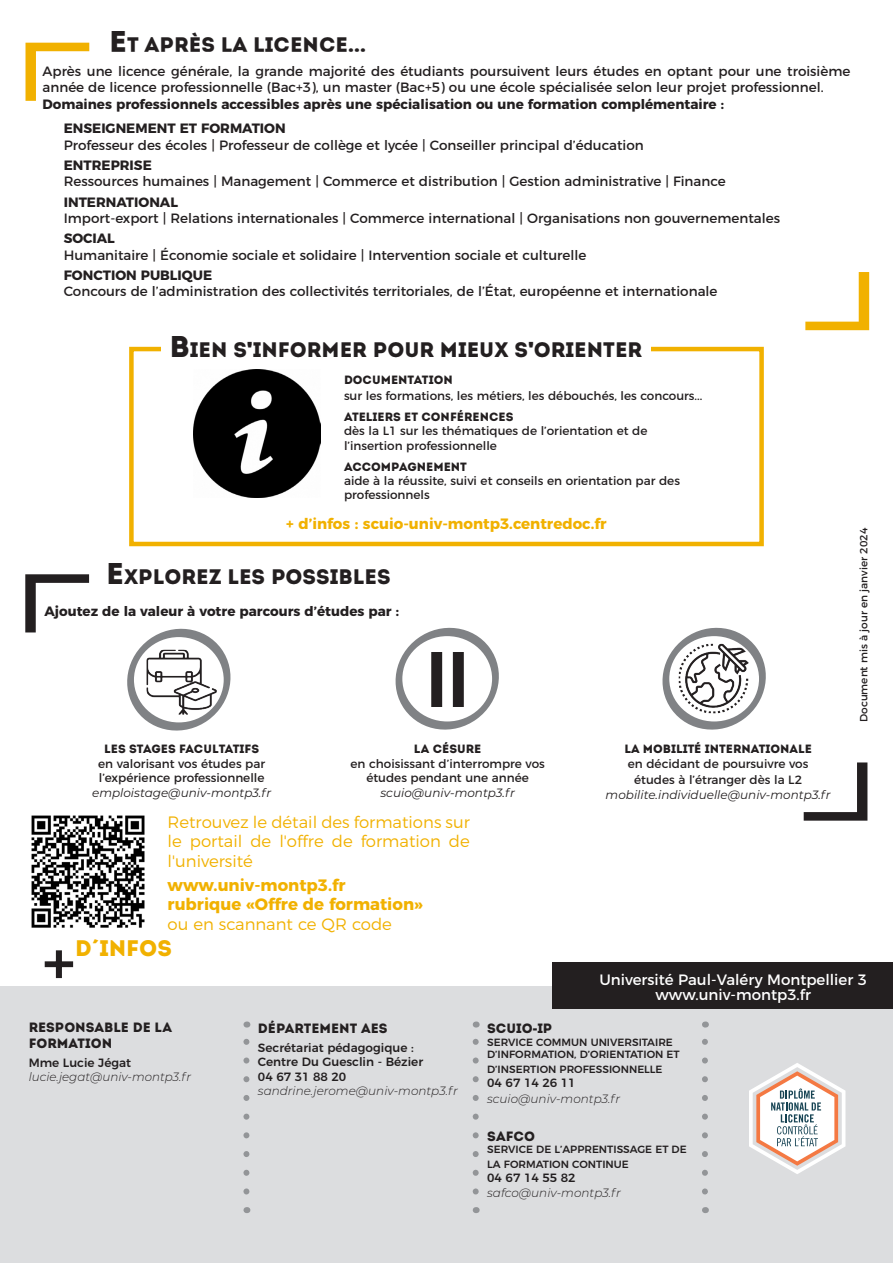
<style>
.page{position:relative;width:893px;height:1263px;background:#fff}
.page>*{position:absolute;margin:0;border:0;box-sizing:border-box;transform-origin:0 0}
.t1{font:22.5px "Intro";color:#f1b100}
.t2{font:21px "Intro";color:#231f20}
.t3{font:300 16.5px/19.5px "Montserrat";color:#f1b100;text-align:justify}
.t4{font:700 16.5px/19.5px "Montserrat";color:#f1b100}
.t5{font:15px "Montserrat";color:#fff}
.t6{font:700 15px "Montserrat";color:#f1b100}
.t7{font:13.5px/16.2px "Montserrat";color:#231f20}
.t8{font:700 13.5px "Montserrat";color:#231f20}
.t9{font:13.5px/16.2px "Intro";color:#231f20}
.t10{font:12px/14.4px "Montserrat";color:#231f20}
.t11{font:12px "Intro";color:#231f20}
.t12{font:italic 300 12px "Montserrat";color:#231f20}
.t13{font:500 12px "Montserrat";color:#231f20}
.t14{font:italic 12px "Montserrat";color:#231f20}
.t15{font:500 10.5px/14.4px "Montserrat";color:#231f20}
.t16{font:10.5px "Montserrat";color:#231f20}
.s1{font-size:30px}
.s2{font-family:"Arial";font-weight:900}
.s3{font-weight:300}
</style>
<div class="page">
<div style="left:0;top:986px;width:893px;height:277px;background:#dcdddf"></div>
<div style="left:552px;top:962px;width:341px;height:46px;background:#231f20"></div>
<svg style="left:26px;top:43px;width:63px;height:58px"></svg>
<img style="left:193px;top:370px;width:128px;height:127px">
<div style="left:129px;top:347px;width:635px;height:199px;border:4px solid #f1b100"></div>
<div style="left:161px;top:335px;width:490px;height:22px;background:#fff"></div>
<svg style="left:804px;top:762px;width:63px;height:59px"></svg>
<svg style="left:25px;top:574px;width:64px;height:58px"></svg>
<svg style="left:127px;top:628px;width:104px;height:103px"></svg>
<div style="left:134px;top:637px;width:90px;height:85px;background:#fff;border-radius:50%"></div>
<img style="left:147px;top:650px;width:70px;height:65px">
<svg style="left:395px;top:627px;width:104px;height:103px"></svg>
<div style="left:402px;top:636px;width:90px;height:85px;background:#fff;border-radius:50%"></div>
<img style="left:431px;top:652px;width:33px;height:54px">
<svg style="left:662px;top:627px;width:104px;height:103px"></svg>
<div style="left:669px;top:636px;width:90px;height:85px;background:#fff;border-radius:50%"></div>
<img style="left:679px;top:643px;width:70px;height:70px">
<img style="left:31px;top:815px;width:114px;height:113px">
<svg style="left:44px;top:950px;width:30px;height:29px"></svg>
<svg style="left:243px;top:1038px;width:6px;height:153px"></svg>
<svg style="left:473px;top:1038px;width:6px;height:153px"></svg>
<svg style="left:702px;top:1038px;width:6px;height:153px"></svg>
<svg style="left:749px;top:1063px;width:96px;height:111px"></svg>
<svg style="left:805px;top:272px;width:64px;height:58px"></svg>
<p class="t2" style="left:109px;top:32px;width:259px"><span class="s1">E</span>T APRÈS LA LICENCE...</p>
<p class="t7" style="left:43px;top:62px;width:809px">Après une licence générale, la grande majorité des étudiants poursuivent leurs études en optant pour une troisième année de licence professionnelle (Bac+3), un master (Bac+5) ou une école spécialisée selon leur projet professionnel.</p>
<p class="t8" style="left:43px;top:93px;width:683px">Domaines professionnels accessibles après une spécialisation ou une formation complémentaire :</p>
<p class="t8" style="left:64px;top:117px;width:223px">ENSEIGNEMENT ET FORMATION</p>
<p class="t7" style="left:64px;top:136px;width:581px">Professeur des écoles | Professeur de collège et lycée | Conseiller principal d’éducation</p>
<p class="t8" style="left:64px;top:154px;width:89px">ENTREPRISE</p>
<p class="t7" style="left:64px;top:172px;width:663px">Ressources humaines | Management | Commerce et distribution | Gestion administrative | Finance</p>
<p class="t8" style="left:64px;top:191px;width:116px">INTERNATIONAL</p>
<p class="t7" style="left:64px;top:209px;width:718px">Import-export | Relations internationales | Commerce international | Organisations non gouvernementales</p>
<p class="t8" style="left:64px;top:227px;width:53px">SOCIAL</p>
<p class="t7" style="left:64px;top:245px;width:524px">Humanitaire | Économie sociale et solidaire | Intervention sociale et culturelle</p>
<p class="t8" style="left:64px;top:264px;width:150px">FONCTION PUBLIQUE</p>
<p class="t7" style="left:64px;top:282px;width:655px">Concours de l’administration des collectivités territoriales, de l’État, européenne et internationale</p>
<p class="t2" style="left:169px;top:337px;width:474px"><span class="s1">B</span>IEN S<span class="s2">'</span>INFORMER POUR MIEUX S<span class="s2">'</span>ORIENTER</p>
<p class="t11" style="left:344px;top:372px;width:110px">DOCUMENTATION</p>
<p class="t10" style="left:344px;top:388px;width:360px">sur les formations, les métiers, les débouchés, les concours...</p>
<p class="t11" style="left:344px;top:410px;width:171px">ATELIERS ET CONFÉRENCES</p>
<p class="t10" style="left:344px;top:423px;width:305px">dès la L1 sur les thématiques de l’orientation et de l’insertion professionnelle</p>
<p class="t11" style="left:344px;top:459px;width:125px">ACCOMPAGNEMENT</p>
<p class="t10" style="left:344px;top:472px;width:337px">aide à la réussite, suivi et conseils en orientation par des professionnels</p>
<p class="t6" style="left:286px;top:512px;width:322px">+ d’infos : scuio-univ-montp3.centredoc.fr</p>
<p class="t2" style="left:106px;top:564px;width:286px"><span class="s1">E</span>XPLOREZ LES POSSIBLES</p>
<p class="t8" style="left:44px;top:600px;width:356px">Ajoutez de la valeur à votre parcours d’études par :</p>
<p class="t11" style="left:104px;top:742px;width:157px">LES STAGES FACULTATIFS</p>
<p class="t10" style="left:98px;top:755px;width:169px">en valorisant vos études par l’expérience professionnelle</p>
<p class="t14" style="left:92px;top:784px;width:181px">emploistage@univ-montp3.fr</p>
<p class="t11" style="left:414px;top:742px;width:69px">LA CÉSURE</p>
<p class="t10" style="left:350px;top:755px;width:196px;text-align:center">en choisissant d’interrompre vos études pendant une année</p>
<p class="t14" style="left:380px;top:784px;width:136px">scuio@univ-montp3.fr</p>
<p class="t3" style="left:168px;top:811px;width:304px">Retrouvez le détail des formations sur le portail de l'offre de formation de l'université</p>
<p class="t4" style="left:168px;top:874px;width:256px">www.univ-montp3.fr rubrique «Offre de formation» <span class="s3">ou en scannant ce QR code</span></p>
<p class="t1" style="left:75px;top:935px;width:98px">D´INFOS</p>
<p class="t11" style="left:624px;top:742px;width:189px">LA MOBILITÉ INTERNATIONALE</p>
<p class="t10" style="left:628px;top:755px;width:182px">en décidant de poursuivre vos</p>
<p class="t10" style="left:634px;top:772px;width:169px">études à l’étranger dès la L2</p>
<p class="t14" style="left:606px;top:786px;width:227px">mobilite.individuelle@univ-montp3.fr</p>
<p class="t16" style="left:855px;top:722px;width:196px;rotate:-90deg">Document mis à jour en janvier 2024</p>
<p class="t9" style="left:29px;top:1019px;width:145px">RESPONSABLE DE LA<br>FORMATION</p>
<p class="t13" style="left:29px;top:1052px;width:104px">Mme Lucie Jégat</p>
<p class="t12" style="left:29px;top:1068px;width:164px">lucie.jegat@univ-montp3.fr</p>
<p class="t9" style="left:258px;top:1020px;width:131px">DÉPARTEMENT AES</p>
<p class="t13" style="left:258px;top:1038px;width:157px">Secrétariat pédagogique :</p>
<p class="t13" style="left:258px;top:1052px;width:167px">Centre Du Guesclin - Bézier</p>
<p class="t13" style="left:258px;top:1067px;width:90px">04 67 31 88 20</p>
<p class="t12" style="left:258px;top:1082px;width:201px">sandrine.jerome@univ-montp3.fr</p>
<p class="t5" style="left:599px;top:967px;width:269px">Université Paul-Valéry Montpellier 3</p>
<p class="t5" style="left:655px;top:982px;width:157px">www.univ-montp3.fr</p>
<p class="t9" style="left:487px;top:1020px;width:67px">SCUIO<span class="s2">-</span>IP</p>
<p class="t15" style="left:487px;top:1034px;width:187px">SERVICE COMMUN UNIVERSITAIRE</p>
<p class="t15" style="left:487px;top:1046px;width:194px">D’INFORMATION, D’ORIENTATION ET</p>
<p class="t15" style="left:487px;top:1061px;width:177px">D’INSERTION PROFESSIONNELLE</p>
<p class="t13" style="left:487px;top:1073px;width:90px">04 67 14 26 11</p>
<p class="t12" style="left:487px;top:1091px;width:134px">scuio@univ-montp3.fr</p>
<p class="t9" style="left:487px;top:1128px;width:49px">SAFCO</p>
<p class="t15" style="left:487px;top:1142px;width:201px">SERVICE DE L’APPRENTISSAGE ET DE<br>LA FORMATION CONTINUE</p>
<p class="t13" style="left:487px;top:1168px;width:90px">04 67 14 55 82</p>
<p class="t12" style="left:487px;top:1184px;width:135px">safco@univ-montp3.fr</p>
</div>
